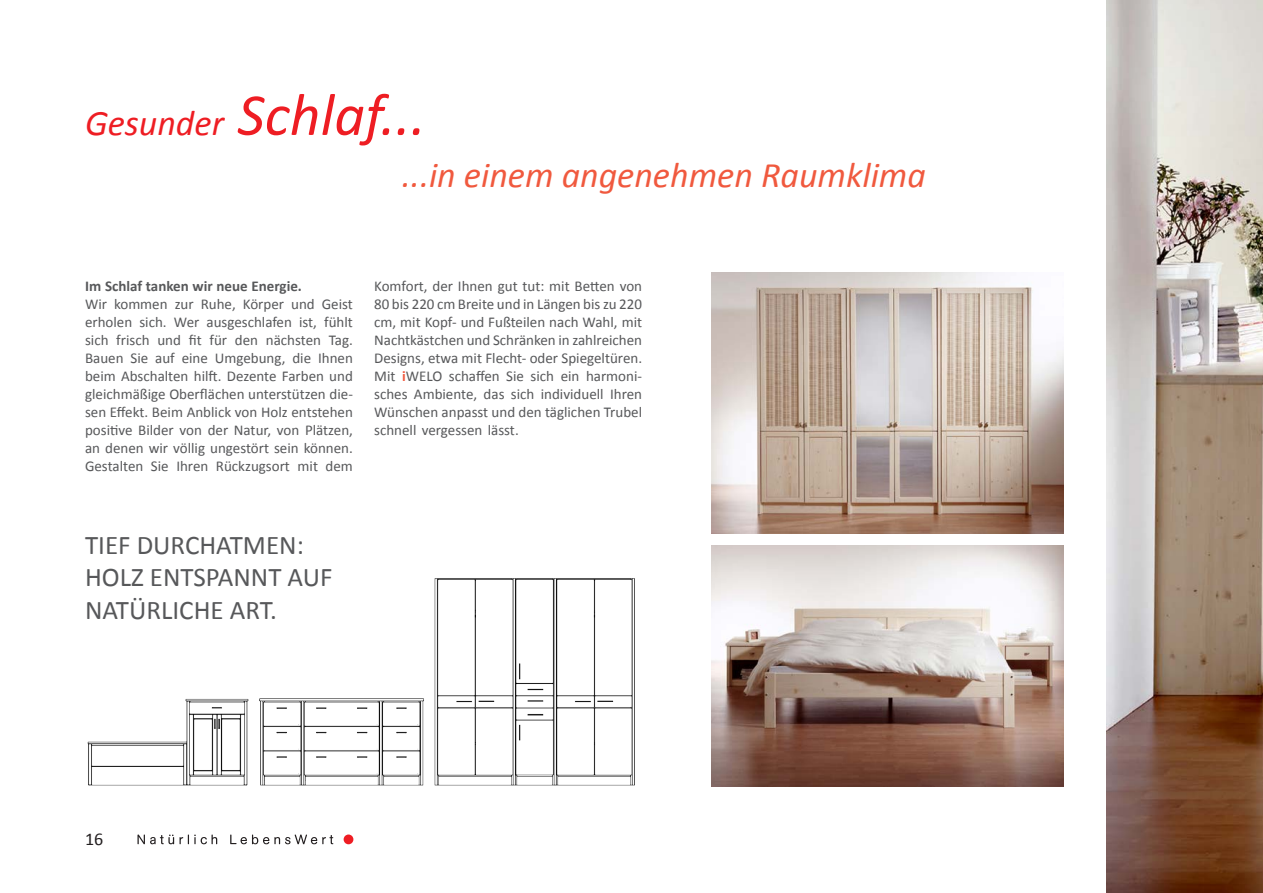
<style>
.page{position:relative;width:1263px;height:893px;background:#fff}
.page>*{position:absolute;margin:0;border:0;box-sizing:border-box;transform-origin:0 0}
.t1{font:italic 60px "Calibri";color:#ee1d23}
.t2{font:italic 36px "Calibri";color:#f0593e}
.t3{font:27px/32.4px "Calibri";color:#57585a}
.t4{font:18px "Calibri";color:#231f20}
.t5{font:15px/18px "Calibri";color:#57585a;text-align:justify}
.t6{font:700 15px "Calibri";color:#57585a}
.s1{font-size:36px}
.s2{font-weight:700;color:#f0593e}
</style>
<div class="page">
<div style="left:344px;top:834px;width:9px;height:10px;background:#ee1d23;border-radius:50%"></div>
<svg style="left:137px;top:834px;width:37px;height:10px"></svg>
<svg style="left:180px;top:834px;width:37px;height:10px"></svg>
<svg style="left:230px;top:834px;width:103px;height:10px"></svg>
<img style="left:1106px;top:0;width:157px;height:893px">
<img style="left:711px;top:545px;width:352px;height:241px">
<img style="left:711px;top:272px;width:352px;height:261px">
<img style="left:87px;top:578px;width:548px;height:208px">
<p class="t1" style="left:85px;top:74px;width:342px"><span class="s1">Gesunder</span> Schlaf...</p>
<p class="t2" style="left:402px;top:150px;width:526px">...in einem angenehmen Raumklima</p>
<p class="t6" style="left:85px;top:276px;width:218px">Im Schlaf tanken wir neue Energie.</p>
<p class="t5" style="left:85px;top:295px;width:269px">Wir kommen zur Ruhe, Körper und Geist erholen sich. Wer ausgeschlafen ist, fühlt sich frisch und fit für den nächsten Tag.<br>Bauen Sie auf eine Umgebung, die Ihnen beim Abschalten hilft. Dezente Farben und gleichmäßige Oberflächen unterstützen die&shy;sen Effekt. Beim Anblick von Holz entstehen positive Bilder von der Natur, von Plätzen, an denen wir völlig ungestört sein können.<br>Gestalten Sie Ihren Rückzugsort mit dem</p>
<p class="t5" style="left:374px;top:277px;width:269px">Komfort, der Ihnen gut tut: mit Betten von 80 bis 220 cm Breite und in Längen bis zu 220 cm, mit Kopf- und Fußteilen nach Wahl, mit Nachtkästchen und Schränken in zahlreichen Designs, etwa mit Flecht- oder Spiegeltüren.<br>Mit <span class="s2">i</span>WELO schaffen Sie sich ein harmoni&shy;sches Ambiente, das sich individuell Ihren Wünschen anpasst und den täglichen Trubel schnell vergessen lässt.</p>
<p class="t3" style="left:85px;top:529px;width:220px">TIEF DURCHATMEN:</p>
<p class="t3" style="left:85px;top:561px;width:249px">HOLZ ENTSPANNT AUF<br>NATÜRLICHE ART.</p>
<p class="t4" style="left:85px;top:827px;width:20px">16</p>
</div>
